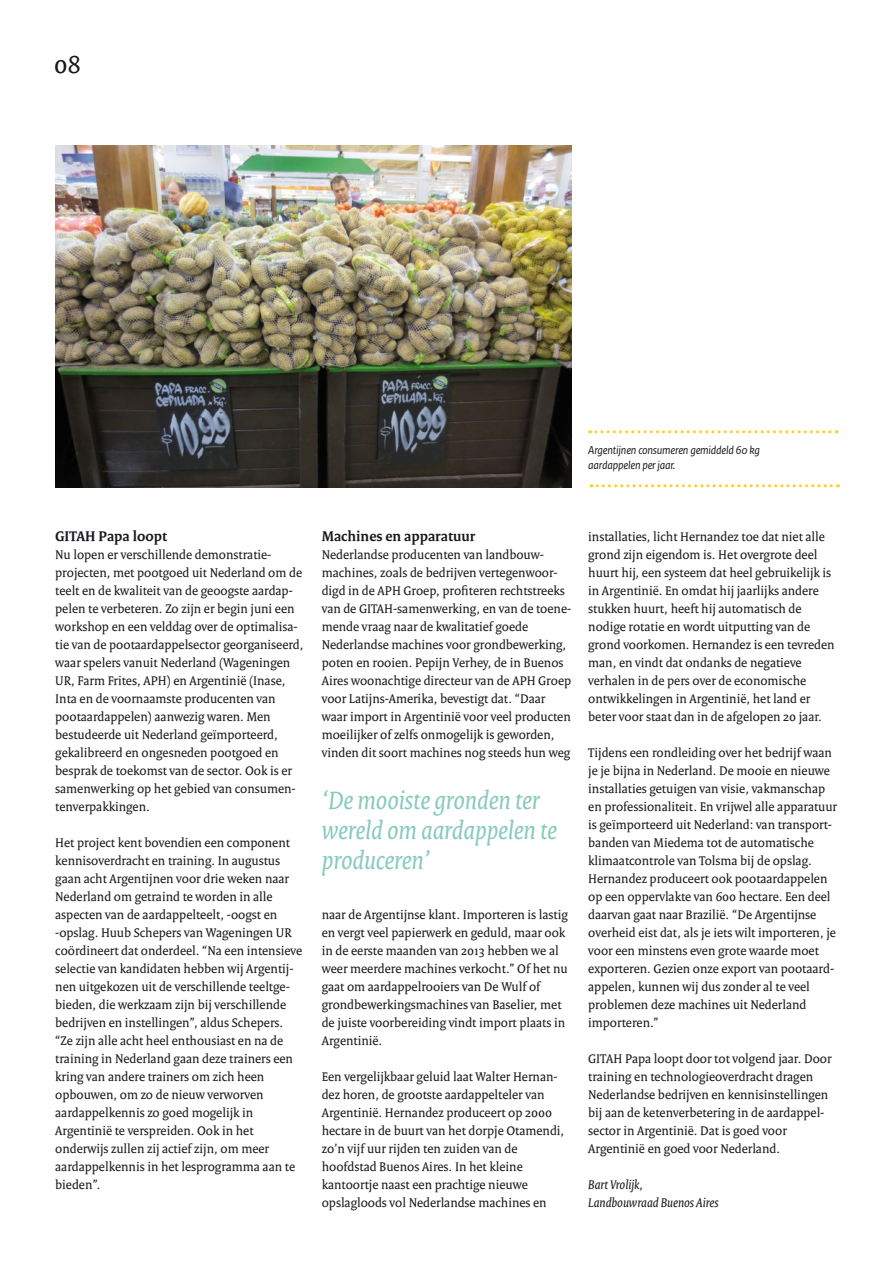
<style>
.page{position:relative;width:893px;height:1263px;background:#fff}
.page>*{position:absolute;margin:0;border:0;box-sizing:border-box;transform-origin:0 0}
.t1{font:italic 27px/30px "Rijksoverheid Serif";color:#88cabd}
.t2{font:27px "Rijksoverheid Serif";color:#1a171c}
.t3{font:700 15px "Rijksoverheid Serif";color:#1a171c}
.t4{font:13.5px/18px "Rijksoverheid Serif";color:#1a171c}
.t5{font:italic 13.5px/18px "Rijksoverheid Serif";color:#1a171c}
.t6{font:italic 12px/15px "Rijksoverheid Sans Text";letter-spacing:-.015em;color:#1a171c}
</style>
<div class="page">
<img style="left:55px;top:145px;width:516px;height:342px">
<svg style="left:590px;top:430px;width:247px;height:3px"></svg>
<svg style="left:591px;top:484px;width:247px;height:3px"></svg>
<h1 class="t2" style="left:54px;top:48px;width:28px">08</h1>
<p class="t6" style="left:588px;top:443px;width:173px">Argentijnen consumeren gemiddeld 60 kg aardappelen per jaar.</p>
<p class="t3" style="left:55px;top:527px;width:113px">GITAH Papa loopt</p>
<p class="t4" style="left:55px;top:546px;width:250px">Nu lopen er verschillende demonstratie&shy;projecten, met pootgoed uit Nederland om de teelt en de kwaliteit van de geoogste aardap&shy;pelen te verbeteren. Zo zijn er begin juni een workshop en een velddag over de optimalisa&shy;tie van de pootaardappelsector georganiseerd, waar spelers vanuit Nederland (Wageningen UR, Farm Frites, APH) en Argentinië (Inase, Inta en de voornaamste producenten van pootaardappelen) aanwezig waren. Men bestudeerde uit Nederland geïmporteerd, gekalibreerd en ongesneden pootgoed en besprak de toekomst van de sector. Ook is er samenwerking op het gebied van consumen&shy;tenverpakkingen.</p>
<p class="t4" style="left:55px;top:834px;width:248px">Het project kent bovendien een component kennisoverdracht en training. In augustus gaan acht Argentijnen voor drie weken naar Nederland om getraind te worden in alle aspecten van de aardappelteelt, -oogst en -opslag. Huub Schepers van Wageningen UR coördineert dat onderdeel. “Na een intensieve selectie van kandidaten hebben wij Argentij&shy;nen uitgekozen uit de verschillende teeltge&shy;bieden, die werkzaam zijn bij verschillende bedrijven en instellingen”, aldus Schepers. “Ze zijn alle acht heel enthousiast en na de training in Nederland gaan deze trainers een kring van andere trainers om zich heen opbouwen, om zo de nieuw verworven aardappelkennis zo goed mogelijk in Argentinië te verspreiden. Ook in het onderwijs zullen zij actief zijn, om meer aardappelkennis in het lesprogramma aan te bieden”.</p>
<p class="t3" style="left:322px;top:527px;width:155px">Machines en apparatuur</p>
<p class="t4" style="left:322px;top:546px;width:251px">Nederlandse producenten van landbouw&shy;machines, zoals de bedrijven vertegenwoor&shy;digd in de APH Groep, profiteren rechtstreeks van de GITAH-samenwerking, en van de toene&shy;mende vraag naar de kwalitatief goede Nederlandse machines voor grondbewerking, poten en rooien. Pepijn Verhey, de in Buenos Aires woonachtige directeur van de APH Groep voor Latijns-Amerika, bevestigt dat. “Daar waar import in Argentinië voor veel producten moeilijker of zelfs onmogelijk is geworden, vinden dit soort machines nog steeds hun weg</p>
<h1 class="t1" style="left:322px;top:785px;width:237px">‘De mooiste gronden ter wereld om aardappelen te produceren’</h1>
<p class="t4" style="left:322px;top:906px;width:248px">naar de Argentijnse klant. Importeren is lastig en vergt veel papierwerk en geduld, maar ook in de eerste maanden van 2013 hebben we al weer meerdere machines verkocht.” Of het nu gaat om aardappelrooiers van De Wulf of grondbewerkingsmachines van Baselier, met de juiste voorbereiding vindt import plaats in Argentinië.</p>
<p class="t4" style="left:322px;top:1068px;width:244px">Een vergelijkbaar geluid laat Walter Hernan&shy;dez horen, de grootste aardappelteler van Argentinië. Hernandez produceert op 2000 hectare in de buurt van het dorpje Otamendi, zo’n vijf uur rijden ten zuiden van de hoofdstad Buenos Aires. In het kleine kantoortje naast een prachtige nieuwe opslagloods vol Nederlandse machines en</p>
<p class="t4" style="left:588px;top:528px;width:248px">installaties, licht Hernandez toe dat niet alle grond zijn eigendom is. Het overgrote deel huurt hij, een systeem dat heel gebruikelijk is in Argentinië. En omdat hij jaarlijks andere stukken huurt, heeft hij automatisch de nodige rotatie en wordt uitputting van de grond voorkomen. Hernandez is een tevreden man, en vindt dat ondanks de negatieve verhalen in de pers over de economische ontwikkelingen in Argentinië, het land er beter voor staat dan in de afgelopen 20 jaar.</p>
<p class="t4" style="left:588px;top:744px;width:250px">Tijdens een rondleiding over het bedrijf waan je je bijna in Nederland. De mooie en nieuwe installaties getuigen van visie, vakmanschap en professionaliteit. En vrijwel alle apparatuur is geïmporteerd uit Nederland: van transport&shy;banden van Miedema tot de automatische klimaatcontrole van Tolsma bij de opslag.<br>Hernandez produceert ook pootaardappelen op een oppervlakte van 600 hectare. Een deel daarvan gaat naar Brazilië. “De Argentijnse overheid eist dat, als je iets wilt importeren, je voor een minstens even grote waarde moet exporteren. Gezien onze export van pootaard&shy;appelen, kunnen wij dus zonder al te veel problemen deze machines uit Nederland importeren.”</p>
<p class="t4" style="left:588px;top:1050px;width:245px">GITAH Papa loopt door tot volgend jaar. Door training en technologieoverdracht dragen Nederlandse bedrijven en kennisinstellingen bij aan de ketenverbetering in de aardappel&shy;sector in Argentinië. Dat is goed voor Argentinië en goed voor Nederland.</p>
<p class="t5" style="left:588px;top:1176px;width:132px">Bart Vrolijk,<br>Landbouwraad Buenos Aires</p>
</div>
